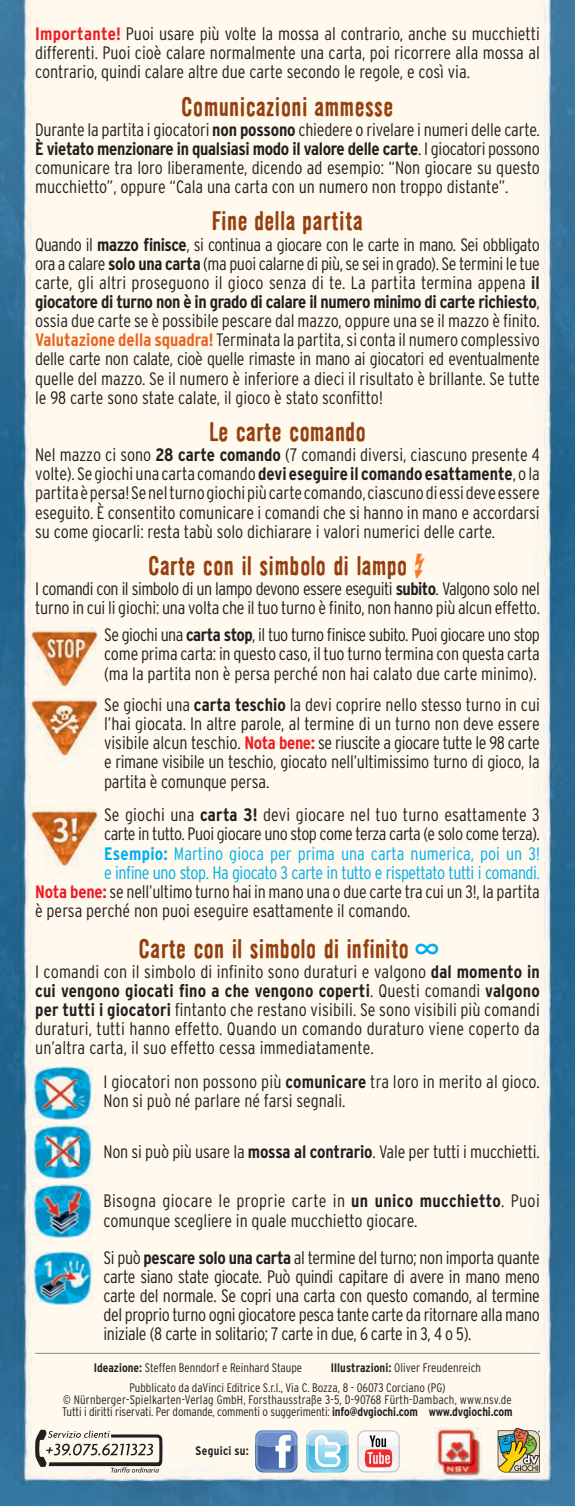
<style>
.page{position:relative;width:575px;height:1506px;background:#fff}
.page>*{position:absolute;margin:0;border:0;box-sizing:border-box;transform-origin:0 0}
.t1{font:47.25px "Solex";color:#00aeef}
.t2{font:31.5px "Dirty Seven Two";color:#96400f}
.t3{font:300 condensed 18px/19.1px "Interstate";letter-spacing:-.005em;color:#231f20;text-align:justify}
.t4{font:300 condensed 18px "Interstate";letter-spacing:-.03em;color:#231f20}
.t5{font:300 condensed 18px "Interstate";letter-spacing:-.025em;color:#231f20}
.t6{font:700 condensed 18px "Interstate";letter-spacing:-.02em;color:#231f20}
.t7{font:300 condensed 18px "Interstate";letter-spacing:-.025em;color:#00aeef}
.t8{font:300 condensed 18px "Interstate";color:#00aeef}
.t9{font:300 condensed 18px "Interstate";letter-spacing:.02em;color:#231f20}
.t10{font:300 condensed 12.38px "Interstate";color:#231f20}
.t11{font:700 condensed 12.38px "Interstate";letter-spacing:.025em;color:#231f20}
.s1{font-weight:700;color:#ed1c24}
.s2{font-weight:700}
.s3{font-weight:300}
.s4{font-weight:700;color:#ea6220}
</style>
<div class="page">
<img style="left:0;top:0;width:574px;height:1505px">
<img style="left:30px;top:627px;width:71px;height:63px">
<img style="left:30px;top:697px;width:71px;height:73px">
<img style="left:30px;top:807px;width:71px;height:73px">
<img style="left:33px;top:1066px;width:60px;height:53px">
<img style="left:33px;top:1125px;width:60px;height:53px">
<img style="left:33px;top:1184px;width:60px;height:53px">
<img style="left:33px;top:1251px;width:60px;height:53px">
<img style="left:413px;top:552px;width:12px;height:27px">
<img style="left:435px;top:1426px;width:45px;height:49px">
<hr style="left:35px;top:1352px;width:504px;height:1px;background:#949698">
<svg style="left:497px;top:1427px;width:42px;height:45px"></svg>
<svg style="left:35px;top:1429px;width:127px;height:43px"></svg>
<svg style="left:255px;top:1429px;width:42px;height:43px"></svg>
<svg style="left:306px;top:1429px;width:42px;height:43px"></svg>
<svg style="left:357px;top:1429px;width:42px;height:43px"></svg>
<p class="t3" style="left:35px;top:24px;width:505px"><span class="s1">Importante!</span> Puoi usare più volte la mossa al contrario, anche su mucchietti differenti. Puoi cioè calare normalmente una carta, poi ricorrere alla mossa al contrario, quindi calare altre due carte secondo le regole, e così via.</p>
<p class="t2" style="left:181px;top:90px;width:214px">Comunicazioni ammesse</p>
<p class="t3" style="left:35px;top:120px;width:505px">Durante la partita i giocatori <span class="s2">non possono</span> chiedere o rivelare i numeri delle carte.<br><span class="s2">È vietato menzionare in qualsiasi modo il valore delle carte</span>. I giocatori possono</p>
<p class="t3" style="left:35px;top:158px;width:505px">comunicare tra loro liberamente, dicendo ad esempio: “Non giocare su questo mucchietto”, oppure “Cala una carta con un numero non troppo distante”.</p>
<p class="t2" style="left:211px;top:205px;width:153px">Fine della partita</p>
<p class="t5" style="left:35px;top:234px;width:505px">Quando il <span class="s2">mazzo finisce</span>, si continua a giocare con le carte in mano. Sei obbligato</p>
<p class="t3" style="left:35px;top:254px;width:505px">ora a calare <span class="s2">solo una carta</span> (ma puoi calarne di più, se sei in grado). Se termini le tue</p>
<p class="t3" style="left:35px;top:273px;width:505px">carte, gli altri proseguono il gioco senza di te. La partita termina appena <span class="s2">il</span></p>
<p class="t6" style="left:35px;top:292px;width:505px">giocatore di turno non è in grado di calare il numero minimo di carte richiesto<span class="s3">,</span></p>
<p class="t3" style="left:35px;top:311px;width:505px">ossia due carte se è possibile pescare dal mazzo, oppure una se il mazzo è finito.</p>
<p class="t3" style="left:35px;top:330px;width:505px"><span class="s4">Valutazione della squadra!</span> Terminata la partita, si conta il numero complessivo</p>
<p class="t3" style="left:35px;top:349px;width:505px">delle carte non calate, cioè quelle rimaste in mano ai giocatori ed eventualmente</p>
<p class="t3" style="left:35px;top:368px;width:505px">quelle del mazzo. Se il numero è inferiore a dieci il risultato è brillante. Se tutte</p>
<p class="t3" style="left:35px;top:387px;width:349px">le 98 carte sono state calate, il gioco è stato sconfitto!</p>
<p class="t2" style="left:209px;top:415px;width:158px">Le carte comando</p>
<p class="t3" style="left:35px;top:445px;width:505px">Nel mazzo ci sono <span class="s2">28 carte comando</span> (7 comandi diversi, ciascuno presente 4 volte). Se giochi una carta comando <span class="s2">devi eseguire il comando esattamente</span>, o la</p>
<p class="t3" style="left:35px;top:483px;width:505px">partita è persa! Se nel turno giochi più carte comando, ciascuno di essi deve essere</p>
<p class="t3" style="left:35px;top:502px;width:505px">eseguito. È consentito comunicare i comandi che si hanno in mano e accordarsi</p>
<p class="t3" style="left:35px;top:521px;width:461px">su come giocarli: resta tabù solo dichiarare i valori numerici delle carte.</p>
<p class="t2" style="left:148px;top:549px;width:260px">Carte con il simbolo di lampo</p>
<p class="t4" style="left:35px;top:578px;width:505px">I comandi con il simbolo di un lampo devono essere eseguiti <span class="s2">subito</span>. Valgono solo nel</p>
<p class="t3" style="left:35px;top:598px;width:505px">turno in cui li giochi: una volta che il tuo turno è finito, non hanno più alcun effetto.</p>
<p class="t4" style="left:104px;top:624px;width:437px">Se giochi una <span class="s2">carta stop</span>, il tuo turno finisce subito. Puoi giocare uno stop</p>
<p class="t3" style="left:104px;top:644px;width:436px">come prima carta: in questo caso, il tuo turno termina con questa carta</p>
<p class="t3" style="left:104px;top:663px;width:433px">(ma la partita non è persa perché non hai calato due carte minimo).</p>
<p class="t3" style="left:104px;top:695px;width:437px">Se giochi una <span class="s2">carta teschio</span> la devi coprire nello stesso turno in cui l’hai giocata. In altre parole, al termine di un turno non deve essere visibile alcun teschio. <span class="s1">Nota bene:</span> se riuscite a giocare tutte le 98 carte e rimane visibile un teschio, giocato nell’ultimissimo turno di gioco, la partita è comunque persa.</p>
<p class="t3" style="left:104px;top:805px;width:437px">Se giochi una <span class="s2">carta 3!</span> devi giocare nel tuo turno esattamente 3</p>
<p class="t5" style="left:104px;top:824px;width:437px">carte in tutto. Puoi giocare uno stop come terza carta (e solo come terza).</p>
<p class="t8" style="left:104px;top:843px;width:437px"><span class="s2">Esempio:</span> Martino gioca per prima una carta numerica, poi un 3!</p>
<p class="t7" style="left:104px;top:862px;width:437px">e infine uno stop. Ha giocato 3 carte in tutto e rispettato tutti i comandi.</p>
<p class="t3" style="left:35px;top:881px;width:505px"><span class="s1">Nota bene:</span> se nell’ultimo turno hai in mano una o due carte tra cui un 3!, la partita</p>
<p class="t3" style="left:35px;top:900px;width:376px">è persa perché non puoi eseguire esattamente il comando.</p>
<p class="t2" style="left:138px;top:932px;width:271px">Carte con il simbolo di infinito</p>
<p class="t3" style="left:35px;top:961px;width:505px">I comandi con il simbolo di infinito sono duraturi e valgono <span class="s2">dal momento in cui vengono giocati fino a che vengono coperti</span>. Questi comandi <span class="s2">valgono per tutti i giocatori</span> fintanto che restano visibili. Se sono visibili più comandi duraturi, tutti hanno effetto. Quando un comando duraturo viene coperto da un’altra carta, il suo effetto cessa immediatamente.</p>
<p class="t3" style="left:103px;top:1071px;width:437px">I giocatori non possono più <span class="s2">comunicare</span> tra loro in merito al gioco.<br>Non si può né parlare né farsi segnali.</p>
<p class="t3" style="left:103px;top:1141px;width:437px">Non si può più usare la <span class="s2">mossa al contrario</span>. Vale per tutti i mucchietti.</p>
<p class="t9" style="left:103px;top:1190px;width:437px">Bisogna giocare le proprie carte in <span class="s2">un unico mucchietto</span>. Puoi</p>
<p class="t3" style="left:103px;top:1210px;width:315px">comunque scegliere in quale mucchietto giocare.</p>
<p class="t3" style="left:103px;top:1247px;width:437px">Si può <span class="s2">pescare solo una carta</span> al termine del turno; non importa quante carte siano state giocate. Può quindi capitare di avere in mano meno carte del normale. Se copri una carta con questo comando, al termine del proprio turno ogni giocatore pesca tante carte da ritornare alla mano iniziale (8 carte in solitario; 7 carte in due, 6 carte in 3, 4 o 5).</p>
<p class="t10" style="left:94px;top:1360px;width:210px"><span class="s2">Ideazione:</span> Steffen Benndorf e Reinhard Staupe</p>
<p class="t10" style="left:330px;top:1360px;width:152px"><span class="s2">Illustrazioni:</span> Oliver Freudenreich</p>
<p class="t10" style="left:129px;top:1379px;width:317px">Pubblicato da daVinci Editrice S.r.l., Via C. Bozza, 8 - 06073 Corciano (PG)</p>
<p class="t10" style="left:63px;top:1392px;width:450px">© Nürnberger-Spielkarten-Verlag GmbH, Forsthausstraße 3-5, D-90768 Fürth-Dambach, www.nsv.de</p>
<p class="t10" style="left:62px;top:1404px;width:451px">Tutti i diritti riservati. Per domande, commenti o suggerimenti: <span class="s2">info@dvgiochi.com www.dvgiochi.com</span></p>
<p class="t11" style="left:195px;top:1443px;width:55px">Seguici su:</p>
<p class="t1" style="left:412px;top:915px;width:30px">∞</p>
</div>
